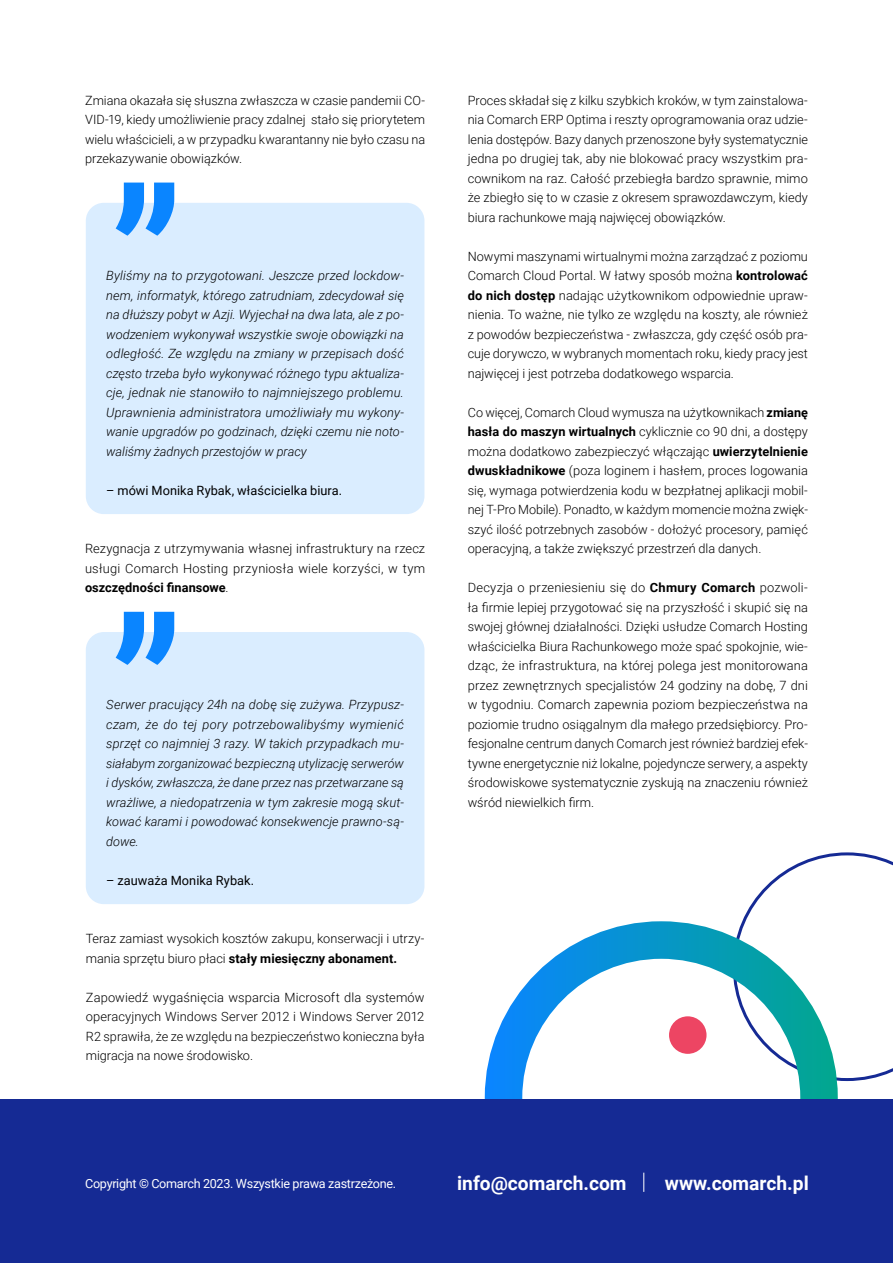
<style>
.page{position:relative;width:893px;height:1263px;background:#fff}
.page>*{position:absolute;margin:0;border:0;box-sizing:border-box;transform-origin:0 0}
.t1{font:700 19.2px "Roboto";color:#fff}
.t2{font:300 12.75px/19.5px "Roboto";color:#000;text-align:justify}
.t3{font:italic 300 12.75px/19.5px "Roboto";color:#000;text-align:justify}
.t4{font:12.75px "Roboto";letter-spacing:.005em;color:#000}
.t5{font:12.6px "Roboto";letter-spacing:-.025em;color:#fff}
.s1{font-weight:700}
</style>
<div class="page">
<svg style="left:742px;top:852px;width:151px;height:229px"></svg>
<svg style="left:485px;top:921px;width:353px;height:178px"></svg>
<div style="left:0;top:1099px;width:893px;height:164px;background:#152a94"></div>
<svg style="left:643px;top:1172px;width:1px;height:20px"></svg>
<div style="left:669px;top:1016px;width:37px;height:38px;background:#ed4563;border-radius:50%"></div>
<div style="left:86px;top:203px;width:338px;height:311px;background:#daedff;border-radius:18px"></div>
<div style="left:86px;top:632px;width:338px;height:272px;background:#daedff;border-radius:18px"></div>
<svg style="left:116px;top:183px;width:58px;height:53px"></svg>
<svg style="left:116px;top:612px;width:58px;height:53px"></svg>
<p class="t2" style="left:85px;top:90px;width:342px">Zmiana okazała się słuszna zwłaszcza w czasie pandemii CO-VID-19, kiedy umożliwienie pracy zdalnej stało się priorytetem wielu właścicieli, a w przypadku kwarantanny nie było czasu na przekazywanie obowiązków.</p>
<p class="t3" style="left:106px;top:265px;width:299px">Byliśmy na to przygotowani. Jeszcze przed lockdow&shy;nem, informatyk, którego zatrudniam, zdecydował się na dłuższy pobyt w Azji. Wyjechał na dwa lata, ale z po&shy;wodzeniem wykonywał wszystkie swoje obowiązki na odległość. Ze względu na zmiany w przepisach dość często trzeba było wykonywać różnego typu aktualiza&shy;cje, jednak nie stanowiło to najmniejszego problemu.<br>Uprawnienia administratora umożliwiały mu wykony&shy;wanie upgradów po godzinach, dzięki czemu nie noto&shy;waliśmy żadnych przestojów w pracy</p>
<p class="t4" style="left:106px;top:481px;width:237px">– mówi Monika Rybak, właścicielka biura.</p>
<p class="t2" style="left:85px;top:538px;width:342px">Rezygnacja z utrzymywania własnej infrastruktury na rzecz usługi Comarch Hosting przyniosła wiele korzyści, w tym <span class="s1">oszczędności finansowe</span>.</p>
<p class="t3" style="left:106px;top:694px;width:299px">Serwer pracujący 24h na dobę się zużywa. Przypusz&shy;czam, że do tej pory potrzebowalibyśmy wymienić sprzęt co najmniej 3 razy. W takich przypadkach mu&shy;siałabym zorganizować bezpieczną utylizację serwerów i dysków, zwłaszcza, że dane przez nas przetwarzane są wrażliwe, a niedopatrzenia w tym zakresie mogą skut&shy;kować karami i powodować konsekwencje prawno-są&shy;dowe.</p>
<p class="t4" style="left:106px;top:871px;width:149px">– zauważa Monika Rybak.</p>
<p class="t2" style="left:86px;top:928px;width:340px">Teraz zamiast wysokich kosztów zakupu, konserwacji i utrzy&shy;mania sprzętu biuro płaci <span class="s1">stały miesięczny abonament.</span></p>
<p class="t2" style="left:86px;top:987px;width:340px">Zapowiedź wygaśnięcia wsparcia Microsoft dla systemów operacyjnych Windows Server 2012 i Windows Server 2012<br>R2 sprawiła, że ze względu na bezpieczeństwo konieczna była migracja na nowe środowisko.</p>
<p class="t2" style="left:468px;top:90px;width:342px">Proces składał się z kilku szybkich kroków, w tym zainstalowa&shy;nia Comarch ERP Optima i reszty oprogramowania oraz udzie&shy;lenia dostępów. Bazy danych przenoszone były systematycznie jedna po drugiej tak, aby nie blokować pracy wszystkim pra&shy;cownikom na raz. Całość przebiegła bardzo sprawnie, mimo że zbiegło się to w czasie z okresem sprawozdawczym, kiedy biura rachunkowe mają najwięcej obowiązków.</p>
<p class="t2" style="left:468px;top:246px;width:342px">Nowymi maszynami wirtualnymi można zarządzać z poziomu Comarch Cloud Portal. W łatwy sposób można <span class="s1">kontrolować do nich dostęp</span> nadając użytkownikom odpowiednie upraw&shy;nienia. To ważne, nie tylko ze względu na koszty, ale również z powodów bezpieczeństwa - zwłaszcza, gdy część osób pra&shy;cuje dorywczo, w wybranych momentach roku, kiedy pracy jest najwięcej i jest potrzeba dodatkowego wsparcia.</p>
<p class="t2" style="left:468px;top:402px;width:342px">Co więcej, Comarch Cloud wymusza na użytkownikach <span class="s1">zmianę hasła do maszyn wirtualnych</span> cyklicznie co 90 dni, a dostępy można dodatkowo zabezpieczyć włączając <span class="s1">uwierzytelnienie dwuskładnikowe</span> (poza loginem i hasłem, proces logowania się, wymaga potwierdzenia kodu w bezpłatnej aplikacji mobil&shy;nej T-Pro Mobile). Ponadto, w każdym momencie można zwięk&shy;szyć ilość potrzebnych zasobów - dołożyć procesory, pamięć operacyjną, a także zwiększyć przestrzeń dla danych.</p>
<p class="t2" style="left:468px;top:577px;width:342px">Decyzja o przeniesieniu się do <span class="s1">Chmury Comarch</span> pozwoli&shy;ła firmie lepiej przygotować się na przyszłość i skupić się na swojej głównej działalności. Dzięki usłudze Comarch Hosting właścicielka Biura Rachunkowego może spać spokojnie, wie&shy;dząc, że infrastruktura, na której polega jest monitorowana przez zewnętrznych specjalistów 24 godziny na dobę, 7 dni w tygodniu. Comarch zapewnia poziom bezpieczeństwa na poziomie trudno osiągalnym dla małego przedsiębiorcy. Pro&shy;fesjonalne centrum danych Comarch jest również bardziej efek&shy;tywne energetycznie niż lokalne, pojedyncze serwery, a aspekty środowiskowe systematycznie zyskują na znaczeniu również wśród niewielkich firm.</p>
<p class="t5" style="left:85px;top:1175px;width:312px">Copyright © Comarch 2023. Wszystkie prawa zastrzeżone.</p>
<h1 class="t1" style="left:457px;top:1170px;width:171px">info@comarch.com</h1>
<h1 class="t1" style="left:665px;top:1170px;width:145px">www.comarch.pl</h1>
</div>
